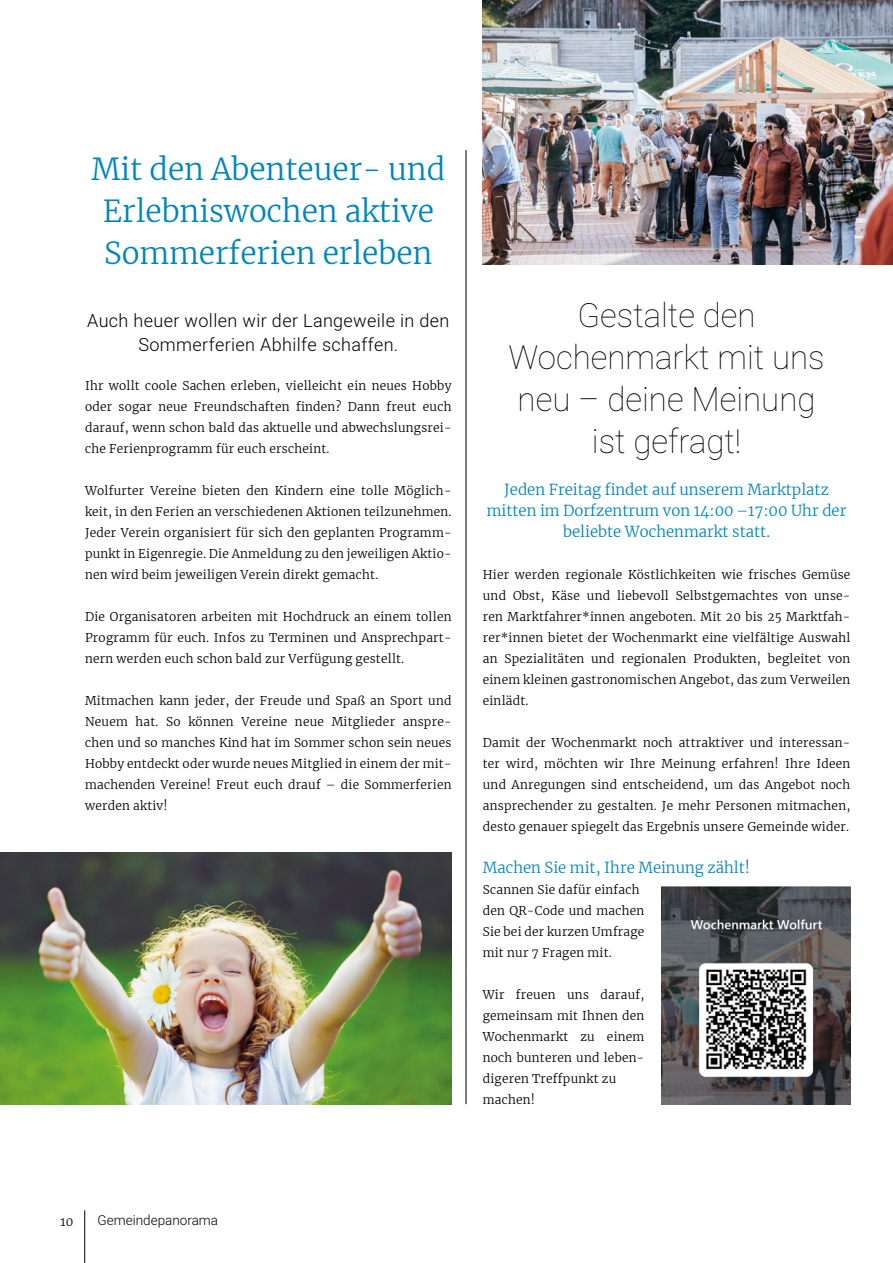
<style>
.page{position:relative;width:893px;height:1263px;background:#fff}
.page>*{position:absolute;margin:0;border:0;box-sizing:border-box;transform-origin:0 0}
.t1{font:100 33px/42px "Heebo";color:#000;text-align:center}
.t2{font:300 30px/42px "Merriweather";color:#0085bd;text-align:center}
.t3{font:300 18px/24px "Heebo";letter-spacing:.02em;color:#000;text-align:center}
.t4{font:300 15px/21px "Merriweather";color:#0085bd;text-align:center}
.t5{font:300 13.5px "Heebo";color:#000}
.t6{font:300 12px/21px "Merriweather";letter-spacing:.02em;color:#000;text-align:justify}
</style>
<div class="page">
<hr style="left:466px;top:150px;width:1px;height:954px;background:#000">
<img style="left:661px;top:887px;width:189px;height:217px">
<img style="left:0;top:852px;width:452px;height:252px">
<img style="left:483px;top:0;width:410px;height:264px">
<hr style="left:84px;top:1210px;width:1px;height:53px;background:#000">
<h2 class="t2" style="left:91px;top:147px;width:355px">Mit den Abenteuer- und<br>Erlebniswochen aktive<br>Sommerferien erleben</h2>
<h3 class="t3" style="left:87px;top:308px;width:364px">Auch heuer wollen wir der Langeweile in den<br>Sommerferien Abhilfe schaffen.</h3>
<p class="t6" style="left:85px;top:375px;width:368px">Ihr wollt coole Sachen erleben, vielleicht ein neues Hobby oder sogar neue Freundschaften finden? Dann freut euch darauf, wenn schon bald das aktuelle und abwechslungsrei&shy;che Ferienprogramm für euch erscheint.</p>
<p class="t6" style="left:85px;top:480px;width:368px">Wolfurter Vereine bieten den Kindern eine tolle Möglich&shy;keit, in den Ferien an verschiedenen Aktionen teilzunehmen.<br>Jeder Verein organisiert für sich den geplanten Programm&shy;punkt in Eigenregie. Die Anmeldung zu den jeweiligen Aktio&shy;nen wird beim jeweiligen Verein direkt gemacht.</p>
<p class="t6" style="left:85px;top:606px;width:368px">Die Organisatoren arbeiten mit Hochdruck an einem tollen Programm für euch. Infos zu Terminen und Ansprechpart&shy;nern werden euch schon bald zur Verfügung gestellt.</p>
<p class="t6" style="left:85px;top:690px;width:368px">Mitmachen kann jeder, der Freude und Spaß an Sport und Neuem hat. So können Vereine neue Mitglieder anspre&shy;chen und so manches Kind hat im Sommer schon sein neues Hobby entdeckt oder wurde neues Mitglied in einem der mit&shy;machenden Vereine! Freut euch drauf – die Sommerferien werden aktiv!</p>
<h1 class="t1" style="left:508px;top:293px;width:318px">Gestalte den<br>Wochenmarkt mit uns neu – deine Meinung ist gefragt!</h1>
<p class="t4" style="left:487px;top:479px;width:361px">Jeden Freitag findet auf unserem Marktplatz mitten im Dorfzentrum von 14:00 –17:00 Uhr der beliebte Wochenmarkt statt.</p>
<p class="t6" style="left:483px;top:564px;width:369px">Hier werden regionale Köstlichkeiten wie frisches Gemüse und Obst, Käse und liebevoll Selbstgemachtes von unse&shy;ren Marktfahrer*innen angeboten. Mit 20 bis 25 Marktfah&shy;rer*innen bietet der Wochenmarkt eine vielfältige Auswahl an Spezialitäten und regionalen Produkten, begleitet von einem kleinen gastronomischen Angebot, das zum Verweilen einlädt.</p>
<p class="t6" style="left:483px;top:732px;width:369px">Damit der Wochenmarkt noch attraktiver und interessan&shy;ter wird, möchten wir Ihre Meinung erfahren! Ihre Ideen und Anregungen sind entscheidend, um das Angebot noch ansprechender zu gestalten. Je mehr Personen mitmachen, desto genauer spiegelt das Ergebnis unsere Gemeinde wider.</p>
<p class="t4" style="left:483px;top:857px;width:269px">Machen Sie mit, Ihre Meinung zählt!</p>
<p class="t6" style="left:483px;top:879px;width:163px;text-align:left">Scannen Sie dafür einfach den QR-Code und machen<br>Sie bei der kurzen Umfrage mit nur 7 Fragen mit.</p>
<p class="t6" style="left:483px;top:984px;width:163px;text-align:left">Wir freuen uns darauf, gemeinsam mit Ihnen den<br>Wochenmarkt zu einem noch bunteren und leben&shy;digeren Treffpunkt zu machen!</p>
<p class="t6" style="left:61px;top:1210px;width:14px">10</p>
<p class="t5" style="left:98px;top:1211px;width:122px">Gemeindepanorama</p>
</div>
